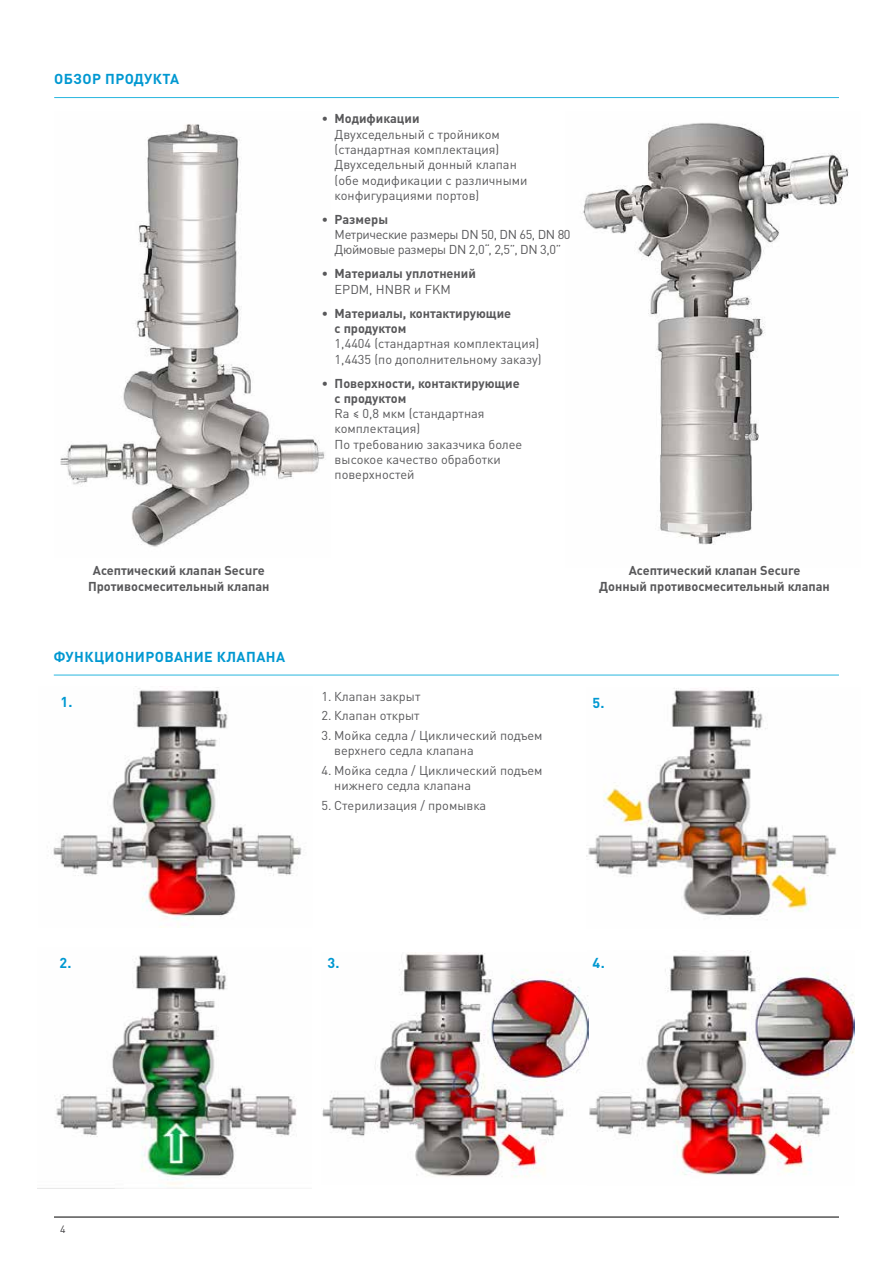
<style>
.page{position:relative;width:893px;height:1263px;background:#fff}
.page>*{position:absolute;margin:0;border:0;box-sizing:border-box;transform-origin:0 0}
.t1{font:700 14.25px "DIN Pro";letter-spacing:.03em;color:#0098d1}
.t2{font:12.75px/15.3px "DIN Pro";color:#58585a}
.t3{font:700 12.75px/15.3px "DIN Pro";color:#58585a}
.t4{font:12.75px/15.3px "DIN Pro";letter-spacing:-.03em;color:#58585a}
.t5{font:10.5px "DIN Pro";color:#3e3d40}
</style>
<div class="page">
<hr style="left:54px;top:1217px;width:785px;height:1px;background:#000">
<hr style="left:54px;top:97px;width:785px;height:1px;background:#28b6de">
<img style="left:583px;top:123px;width:266px;height:422px">
<img style="left:588px;top:950px;width:266px;height:225px">
<img style="left:53px;top:687px;width:249px;height:241px">
<img style="left:60px;top:124px;width:266px;height:423px">
<hr style="left:54px;top:675px;width:785px;height:1px;background:#28b6de">
<img style="left:54px;top:955px;width:243px;height:233px">
<img style="left:322px;top:952px;width:266px;height:225px">
<img style="left:586px;top:688px;width:251px;height:230px">
<p class="t1" style="left:54px;top:67px;width:126px">ОБЗОР ПРОДУКТА</p>
<p class="t3" style="left:322px;top:110px;width:99px">• Модификации</p>
<p class="t2" style="left:335px;top:125px;width:195px">Двухседельный с тройником (стандартная комплектация)<br>Двухседельный донный клапан (обе модификации с различными конфигурациями портов)</p>
<p class="t3" style="left:322px;top:210px;width:68px">• Размеры</p>
<p class="t4" style="left:335px;top:226px;width:237px">Метрические размеры DN 50, DN 65, DN 80<br>Дюймовые размеры DN 2,0“, 2,5”, DN 3,0”</p>
<p class="t3" style="left:322px;top:265px;width:156px">• Материалы уплотнений</p>
<p class="t2" style="left:335px;top:280px;width:118px">EPDM, HNBR и FKM</p>
<p class="t3" style="left:335px;top:304px;width:178px;text-indent:-13px">• Материалы, контактирующие с продуктом</p>
<p class="t2" style="left:335px;top:335px;width:208px">1,4404 (стандартная комплектация)<br>1,4435 (по дополнительному заказу)</p>
<p class="t3" style="left:335px;top:374px;width:187px;text-indent:-13px">• Поверхности, контактирующие с продуктом</p>
<p class="t2" style="left:335px;top:405px;width:189px">Ra ≤ 0,8 мкм (стандартная комплектация)<br>По требованию заказчика более высокое качество обработки поверхностей</p>
<p class="t3" style="left:88px;top:561px;width:183px;text-align:center">Асептический клапан Secure<br>Противосмесительный клапан</p>
<p class="t3" style="left:599px;top:561px;width:232px;text-align:center">Асептический клапан Secure<br>Донный противосмесительный клапан</p>
<p class="t1" style="left:54px;top:645px;width:233px">ФУНКЦИОНИРОВАНИЕ КЛАПАНА</p>
<p class="t1" style="left:60px;top:690px;width:14px">1.</p>
<p class="t2" style="left:321px;top:687px;width:100px">1. Клапан закрыт</p>
<p class="t2" style="left:321px;top:707px;width:100px">2. Клапан открыт</p>
<p class="t2" style="left:334px;top:726px;width:210px;text-indent:-13px">3. Мойка седла / Циклический подъем верхнего седла клапана</p>
<p class="t2" style="left:334px;top:761px;width:210px;text-indent:-13px">4. Мойка седла / Циклический подъем нижнего седла клапана</p>
<p class="t2" style="left:321px;top:796px;width:166px">5. Стерилизация / промывка</p>
<p class="t1" style="left:592px;top:690px;width:14px">5.</p>
<p class="t1" style="left:60px;top:951px;width:14px">2.</p>
<p class="t1" style="left:327px;top:951px;width:14px">3.</p>
<p class="t1" style="left:593px;top:951px;width:14px">4.</p>
<p class="t5" style="left:60px;top:1221px;width:7px">4</p>
</div>
